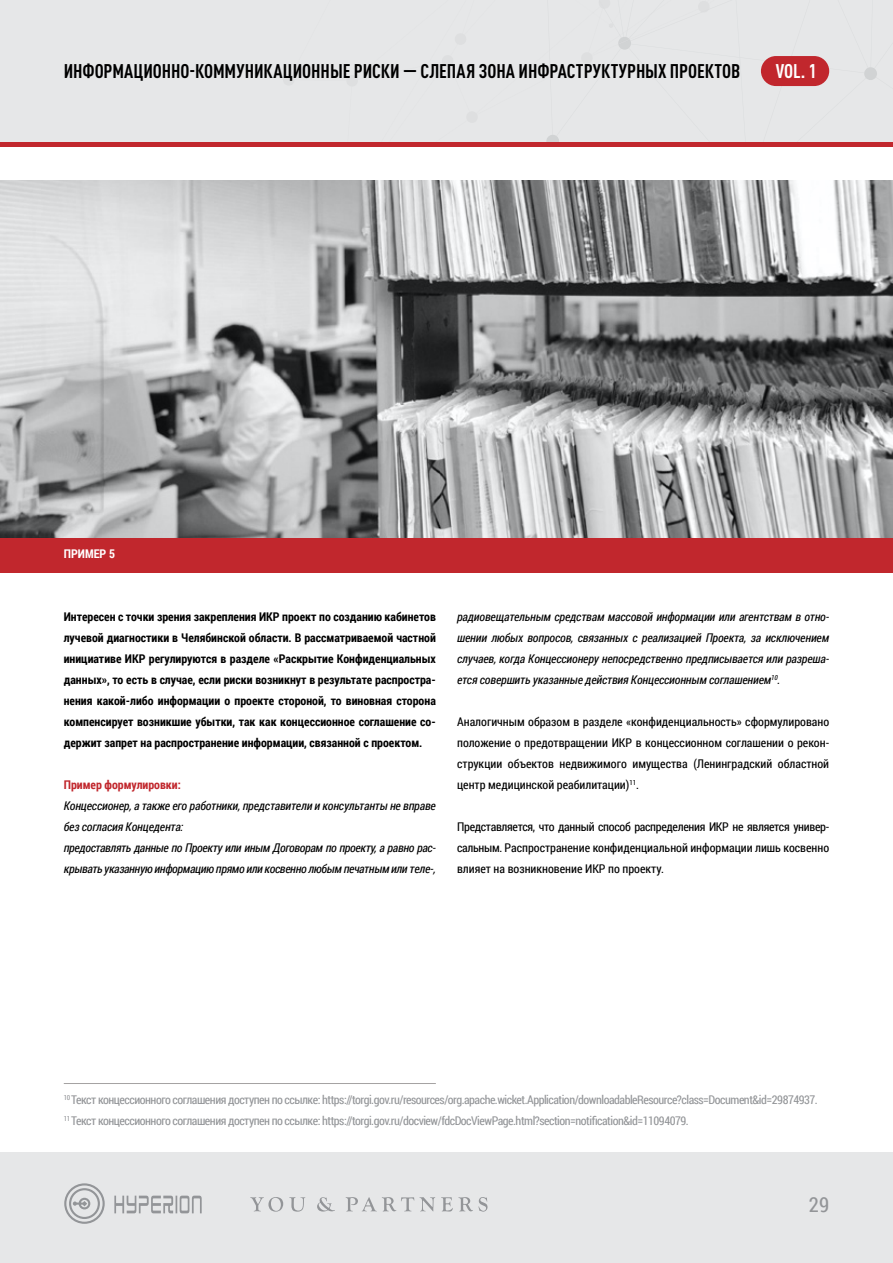
<style>
.page{position:relative;width:893px;height:1263px;background:#fff}
.page>*{position:absolute;margin:0;border:0;box-sizing:border-box;transform-origin:0 0}
.t1{font:20.7px "Roboto Condensed";color:#939598}
.t2{font:700 condensed 19.5px "DIN Pro";letter-spacing:-.005em;color:#000}
.t3{font:700 condensed 19.5px "DIN Pro";color:#fff}
.t4{font:italic 12px/21px "Roboto Condensed";letter-spacing:-.02em;color:#000}
.t5{font:700 12px/21px "Roboto Condensed";color:#000;text-align:justify}
.t6{font:12px/21px "Roboto Condensed";color:#000;text-align:justify}
.t7{font:12px/21px "Roboto Condensed";letter-spacing:-.04em;color:#939598}
.t8{font:700 12px "Roboto Condensed";color:#c1272d}
.t9{font:700 12px "Roboto Condensed";color:#fff}
</style>
<div class="page">
<div style="left:0;top:1152px;width:893px;height:111px;background:#e6e7e8"></div>
<div style="left:0;top:0;width:893px;height:146px;background:#e6e7e8"></div>
<svg style="left:546px;top:37px;width:331px;height:105px"></svg>
<svg style="left:114px;top:1195px;width:88px;height:18px"></svg>
<svg style="left:64px;top:1183px;width:41px;height:41px"></svg>
<svg style="left:317px;top:1197px;width:18px;height:14px"></svg>
<svg style="left:289px;top:1197px;width:16px;height:14px"></svg>
<svg style="left:250px;top:1197px;width:33px;height:14px"></svg>
<svg style="left:346px;top:1197px;width:89px;height:14px"></svg>
<svg style="left:441px;top:1197px;width:46px;height:14px"></svg>
<hr style="left:0;top:142px;width:893px;height:4px;background:#c1272d">
<div style="left:761px;top:56px;width:68px;height:30px;background:#c1272d;border-radius:15px"></div>
<div style="left:0;top:537px;width:893px;height:36px;background:#c1272d"></div>
<img style="left:0;top:180px;width:893px;height:357px">
<hr style="left:64px;top:1083px;width:372px;height:1px;background:#a4a2a2">
<h2 class="t2" style="left:64px;top:56px;width:678px">ИНФОРМАЦИОННО-КОММУНИКАЦИОННЫЕ РИСКИ — СЛЕПАЯ ЗОНА ИНФРАСТРУКТУРНЫХ ПРОЕКТОВ</h2>
<h2 class="t3" style="left:776px;top:56px;width:42px">VOL. 1</h2>
<p class="t9" style="left:64px;top:545px;width:53px">ПРИМЕР 5</p>
<p class="t5" style="left:64px;top:606px;width:374px">Интересен с точки зрения закрепления ИКР проект по созданию кабинетов лучевой диагностики в Челябинской области. В рассматриваемой частной инициативе ИКР регулируются в разделе «Раскрытие Конфиденциальных данных», то есть в случае, если риски возникнут в результате распростра&shy;нения какой-либо информации о проекте стороной, то виновная сторона компенсирует возникшие убытки, так как концессионное соглашение со&shy;держит запрет на распространение информации, связанной с проектом.</p>
<p class="t8" style="left:64px;top:776px;width:119px">Пример формулировки:</p>
<p class="t4" style="left:64px;top:795px;width:374px">Концессионер, а также его работники, представители и консультанты не вправе без согласия Концедента:<br>предоставлять данные по Проекту или иным Договорам по проекту, а равно рас&shy;крывать указанную информацию прямо или косвенно любым печатным или теле-,</p>
<p class="t4" style="left:457px;top:606px;width:374px;text-align:justify">радиовещательным средствам массовой информации или агентствам в отно&shy;шении любых вопросов, связанных с реализацией Проекта, за исключением случаев, когда Концессионеру непосредственно предписывается или разреша&shy;ется совершить указанные действия Концессионным соглашением<sup>10</sup>.</p>
<p class="t6" style="left:457px;top:711px;width:374px">Аналогичным образом в разделе «конфиденциальность» сформулировано положение о предотвращении ИКР в концессионном соглашении о рекон&shy;струкции объектов недвижимого имущества (Ленинградский областной центр медицинской реабилитации)<sup>11</sup>.</p>
<p class="t6" style="left:457px;top:816px;width:374px">Представляется, что данный способ распределения ИКР не является универ&shy;сальным. Распространение конфиденциальной информации лишь косвенно влияет на возникновение ИКР по проекту.</p>
<p class="t7" style="left:64px;top:1089px;width:755px"><sup>10</sup> Текст концессионного соглашения доступен по ссылке: https://torgi.gov.ru/resources/org.apache.wicket.Application/downloadableResource?class=Document&amp;id=29874937.<br><sup>11</sup> Текст концессионного соглашения доступен по ссылке: https://torgi.gov.ru/docview/fdcDocViewPage.html?section=notification&amp;id=11094079.</p>
<h1 class="t1" style="left:809px;top:1190px;width:22px">29</h1>
</div>
